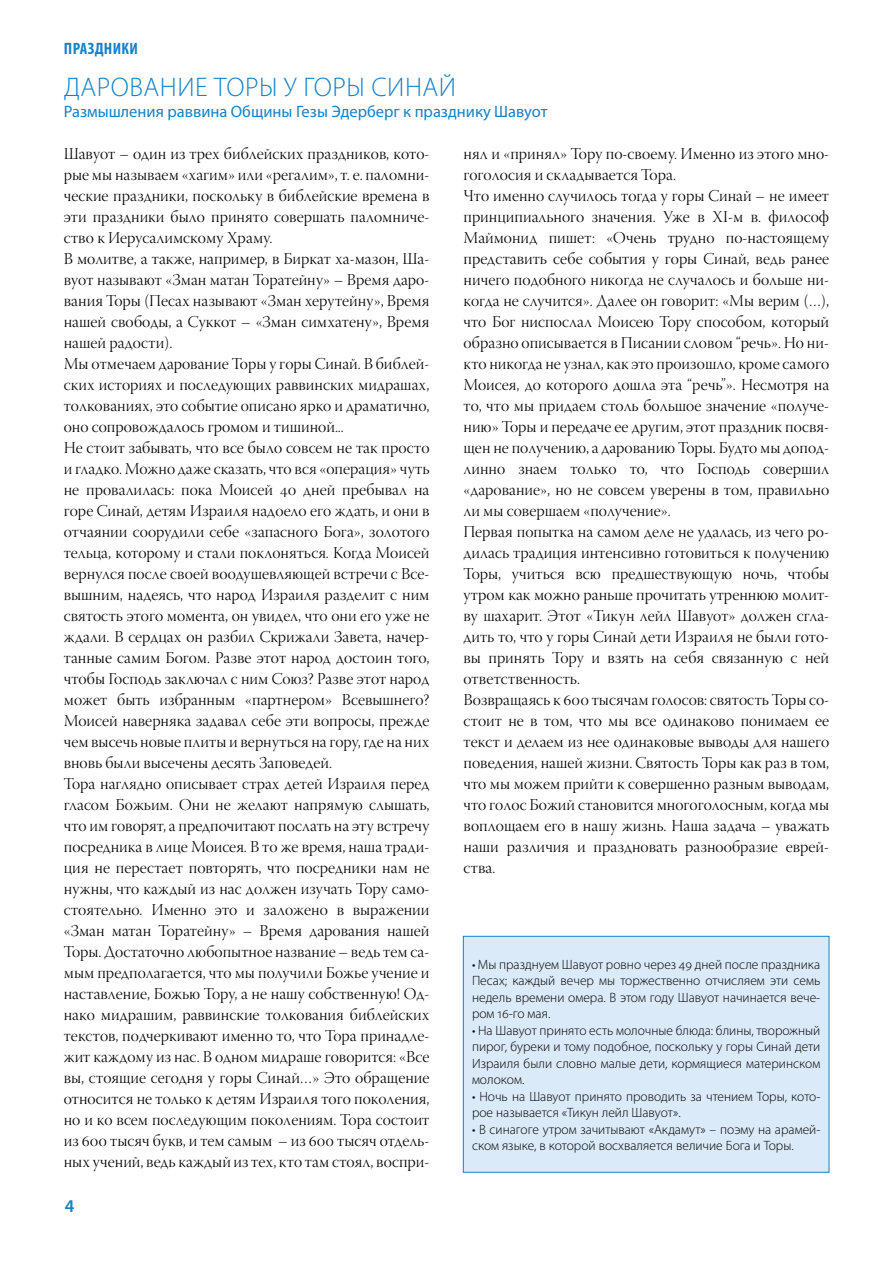
<style>
.page{position:relative;width:893px;height:1263px;background:#fff}
.page>*{position:absolute;margin:0;border:0;box-sizing:border-box;transform-origin:0 0}
.t1{font:300 27px "Myriad Pro";letter-spacing:.02em;color:#1682c5}
.t2{font:600 18px "Myriad Pro";color:#1682c5}
.t3{font:16.5px/21px "Warnock Pro Light Disp";color:#000}
.t4{font:16.5px "Myriad Pro";color:#1682c5}
.t5{font:700 condensed 16.5px "Myriad Pro";letter-spacing:.02em;color:#1682c5}
.t6{font:300 13.5px/16.5px "Myriad Pro";color:#000;text-align:justify}
</style>
<div class="page">
<div style="left:463px;top:936px;width:366px;height:236px;background:#dbeaf9"></div>
<div style="left:463px;top:936px;width:366px;height:236px;border:1px solid #1682c5"></div>
<p class="t5" style="left:64px;top:38px;width:75px">ПРАЗДНИКИ</p>
<h1 class="t1" style="left:64px;top:71px;width:394px">ДАРОВАНИЕ ТОРЫ У ГОРЫ СИНАЙ</h1>
<p class="t4" style="left:64px;top:101px;width:485px">Размышления раввина Общины Гезы Эдерберг к празднику Шавуот</p>
<p class="t3" style="left:64px;top:145px;width:367px">Шавуот – один из трех библейских праздников, кото&shy;рые мы называем «хагим» или «регалим», т. е. паломни&shy;ческие праздники, поскольку в библейские времена в эти праздники было принято совершать паломниче&shy;ство к Иерусалимскому Храму.<br>В молитве, а также, например, в Биркат ха-мазон, Ша&shy;вуот называют «Зман матан Торатейну» – Время даро&shy;вания Торы (Песах называют «Зман херутейну», Время нашей свободы, а Суккот – «Зман симхатену», Время нашей радости).<br>Мы отмечаем дарование Торы у горы Синай. В библей&shy;ских историях и последующих раввинских мидрашах, толкованиях, это событие описано ярко и драматично, оно сопровождалось громом и тишиной...<br>Не стоит забывать, что все было совсем не так просто и гладко. Можно даже сказать, что вся «операция» чуть не провалилась: пока Моисей 40 дней пребывал на горе Синай, детям Израиля надоело его ждать, и они в отчаянии соорудили себе «запасного Бога», золотого тельца, которому и стали поклоняться. Когда Моисей вернулся после своей воодушевляющей встречи с Все&shy;вышним, надеясь, что народ Израиля разделит с ним святость этого момента, он увидел, что они его уже не ждали. В сердцах он разбил Скрижали Завета, начер&shy;танные самим Богом. Разве этот народ достоин того, чтобы Господь заключал с ним Союз? Разве этот народ может быть избранным «партнером» Всевышнего?<br>Моисей наверняка задавал себе эти вопросы, прежде чем высечь новые плиты и вернуться на гору, где на них вновь были высечены десять Заповедей.<br>Тора наглядно описывает страх детей Израиля перед гласом Божьим. Они не желают напрямую слышать, что им говорят, а предпочитают послать на эту встречу посредника в лице Моисея. В то же время, наша тради&shy;ция не перестает повторять, что посредники нам не нужны, что каждый из нас должен изучать Тору само&shy;стоятельно. Именно это и заложено в выражении «Зман матан Торатейну» – Время дарования нашей Торы. Достаточно любопытное название – ведь тем са&shy;мым предполагается, что мы получили Божье учение и наставление, Божью Тору, а не нашу собственную! Од&shy;нако мидрашим, раввинские толкования библейских текстов, подчеркивают именно то, что Тора принадле&shy;жит каждому из нас. В одном мидраше говорится: «Все вы, стоящие сегодня у горы Синай…» Это обращение относится не только к детям Израиля того поколения, но и ко всем последующим поколениям. Тора состоит из 600 тысяч букв, и тем самым – из 600 тысяч отдель&shy;ных учений, ведь каждый из тех, кто там стоял, воспри-</p>
<p class="t3" style="left:463px;top:145px;width:367px">нял и «принял» Тору по-своему. Именно из этого мно&shy;гоголосия и складывается Тора.<br>Что именно случилось тогда у горы Синай – не имеет принципиального значения. Уже в XI-м в. философ Маймонид пишет: «Очень трудно по-настоящему представить себе события у горы Синай, ведь ранее ничего подобного никогда не случалось и больше ни&shy;когда не случится». Далее он говорит: «Мы верим (…), что Бог ниспослал Моисею Тору способом, который образно описывается в Писании словом “речь». Но ни&shy;кто никогда не узнал, как это произошло, кроме самого Моисея, до которого дошла эта “речь”». Несмотря на то, что мы придаем столь большое значение «получе&shy;нию» Торы и передаче ее другим, этот праздник посвя&shy;щен не получению, а дарованию Торы. Будто мы допод&shy;линно знаем только то, что Господь совершил «дарование», но не совсем уверены в том, правильно ли мы совершаем «получение».<br>Первая попытка на самом деле не удалась, из чего ро&shy;дилась традиция интенсивно готовиться к получению Торы, учиться всю предшествующую ночь, чтобы утром как можно раньше прочитать утреннюю молит&shy;ву шахарит. Этот «Тикун лейл Шавуот» должен сгла&shy;дить то, что у горы Синай дети Израиля не были гото&shy;вы принять Тору и взять на себя связанную с ней ответственность.<br>Возвращаясь к 600 тысячам голосов: святость Торы со&shy;стоит не в том, что мы все одинаково понимаем ее текст и делаем из нее одинаковые выводы для нашего поведения, нашей жизни. Святость Торы как раз в том, что мы можем прийти к совершенно разным выводам, что голос Божий становится многоголосным, когда мы воплощаем его в нашу жизнь. Наша задача – уважать наши различия и праздновать разнообразие еврей&shy;ства.</p>
<p class="t6" style="left:472px;top:956px;width:350px">• Мы празднуем Шавуот ровно через 49 дней после праздника Песах; каждый вечер мы торжественно отчисляем эти семь недель времени омера. В этом году Шавуот начинается вече&shy;ром 16-го мая.</p>
<p class="t6" style="left:472px;top:1022px;width:350px">• На Шавуот принято есть молочные блюда: блины, творожный пирог, буреки и тому подобное, поскольку у горы Синай дети Израиля были словно малые дети, кормящиеся материнском молоком.</p>
<p class="t6" style="left:472px;top:1088px;width:350px">• Ночь на Шавуот принято проводить за чтением Торы, кото&shy;рое называется «Тикун лейл Шавуот».</p>
<p class="t6" style="left:472px;top:1121px;width:350px">• В синагоге утром зачитывают «Акдамут» – поэму на арамей&shy;ском языке, в которой восхваляется величие Бога и Торы.</p>
<p class="t2" style="left:65px;top:1195px;width:11px">4</p>
</div>
